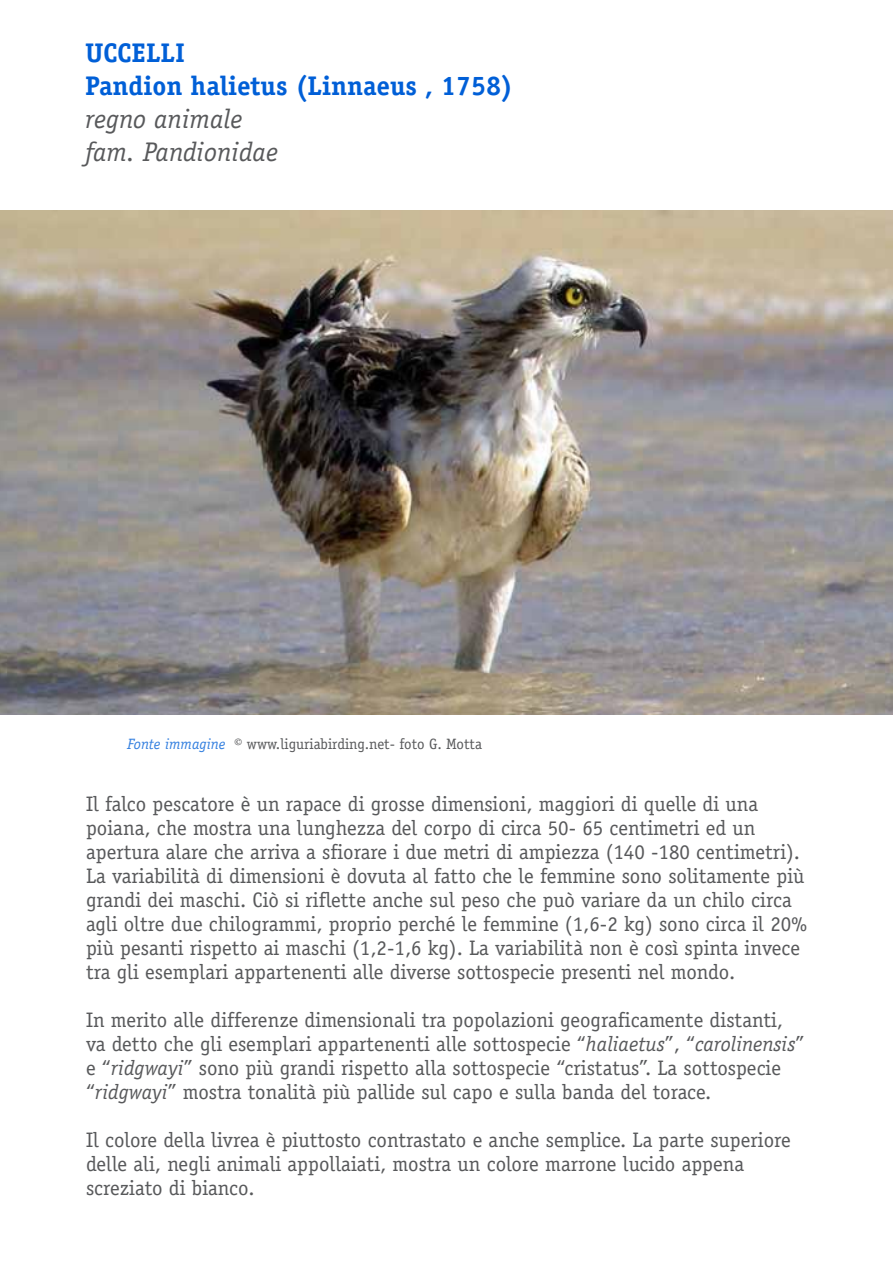
<style>
.page{position:relative;width:893px;height:1263px;background:#fff}
.page>*{position:absolute;margin:0;border:0;box-sizing:border-box;transform-origin:0 0}
.t1{font:700 27px/33px "Officina Serif Std";color:#005fd7}
.t2{font:italic 27px/33px "Officina Serif Std";color:#58595b}
.t3{font:21px/24px "Officina Serif Std";color:#58595b}
.t4{font:15px "Officina Serif Std";color:#58595b}
.s1{font-style:italic;color:#337fdf}
.s2{font-style:italic}
</style>
<div class="page">
<img style="left:0;top:210px;width:893px;height:504px">
<p class="t1" style="left:85px;top:36px;width:430px">uccelli<br>Pandion halietus (Linnaeus , 1758)</p>
<p class="t2" style="left:85px;top:102px;width:195px">regno animale fam. Pandionidae</p>
<p class="t4" style="left:128px;top:735px;width:356px"><span class="s1">Fonte immagine</span> © www.liguriabirding.net- foto G. Motta</p>
<p class="t3" style="left:86px;top:791px;width:722px">Il falco pescatore è un rapace di grosse dimensioni, maggiori di quelle di una poiana, che mostra una lunghezza del corpo di circa 50- 65 centimetri ed un apertura alare che arriva a sfiorare i due metri di ampiezza (140 -180 centimetri).<br>La variabilità di dimensioni è dovuta al fatto che le femmine sono solitamente più grandi dei maschi. Ciò si riflette anche sul peso che può variare da un chilo circa agli oltre due chilogrammi, proprio perché le femmine (1,6-2 kg) sono circa il 20% più pesanti rispetto ai maschi (1,2-1,6 kg). La variabilità non è così spinta invece tra gli esemplari appartenenti alle diverse sottospecie presenti nel mondo.</p>
<p class="t3" style="left:86px;top:1007px;width:720px">In merito alle differenze dimensionali tra popolazioni geograficamente distanti, va detto che gli esemplari appartenenti alle sottospecie “<span class="s2">haliaetus</span>”, “<span class="s2">carolinensis</span>” e “<span class="s2">ridgwayi</span>” sono più grandi rispetto alla sottospecie “cristatus”. La sottospecie “<span class="s2">ridgwayi</span>” mostra tonalità più pallide sul capo e sulla banda del torace.</p>
<p class="t3" style="left:86px;top:1128px;width:706px">Il colore della livrea è piuttosto contrastato e anche semplice. La parte superiore delle ali, negli animali appollaiati, mostra un colore marrone lucido appena screziato di bianco.</p>
</div>
